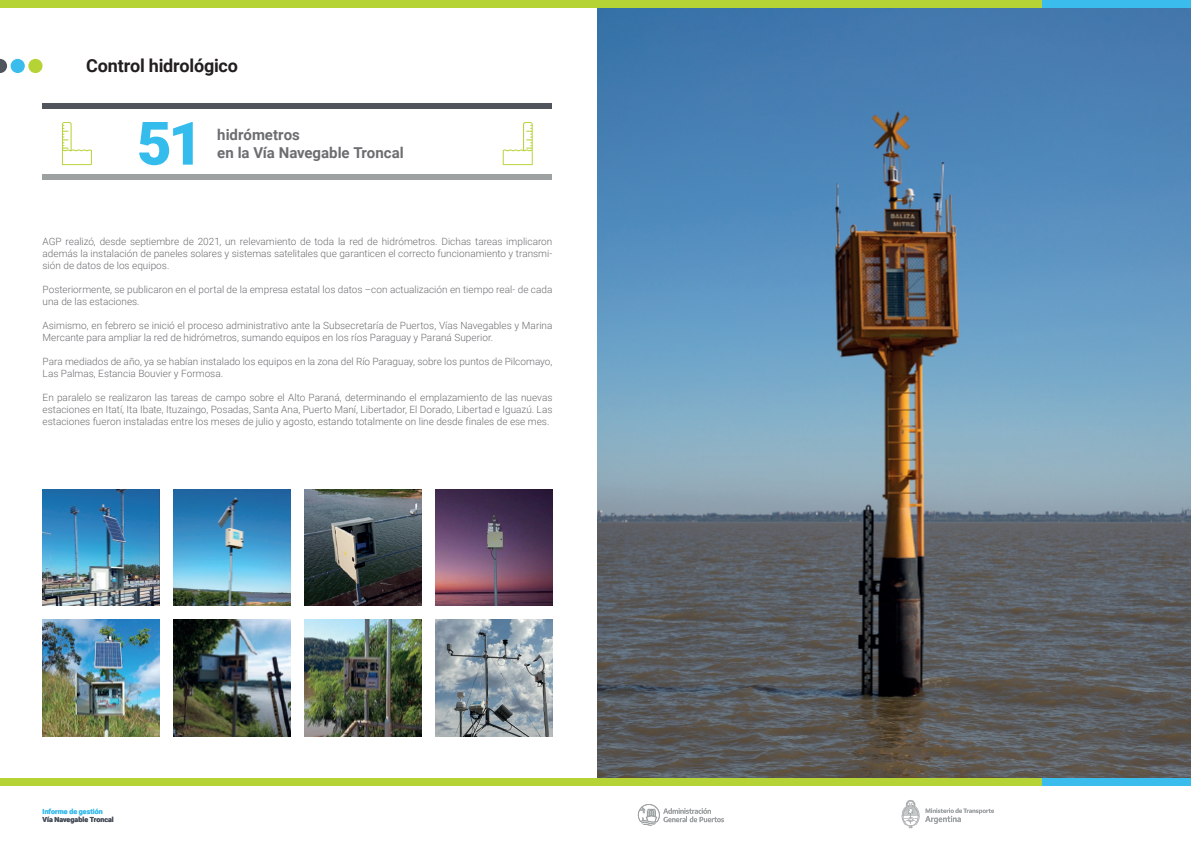
<style>
.page{position:relative;width:1191px;height:842px;background:#fff}
.page>*{position:absolute;margin:0;border:0;box-sizing:border-box;transform-origin:0 0}
.t1{font:900 60px "Roboto";color:#34bced}
.t2{font:700 18px "Roboto";letter-spacing:-.01em;color:#231f20}
.t3{font:700 15px/18px "Roboto";color:#6c6d70}
.t4{font:300 10px/12px "Roboto";color:#6c6d70}
.t5{font:700 7px "Roboto";letter-spacing:.01em;color:#48505a}
.t6{font:700 7px "Roboto";letter-spacing:.01em;color:#3abced}
</style>
<div class="page">
<img style="left:597px;top:7px;width:594px;height:771px">
<div style="left:28px;top:59px;width:15px;height:14px;background:#b5d334;border-radius:50%"></div>
<div style="left:11px;top:59px;width:14px;height:14px;background:#3abced;border-radius:50%"></div>
<svg style="left:0;top:59px;width:7px;height:14px"></svg>
<div style="left:0;top:0;width:1042px;height:7px;background:#b5d334"></div>
<div style="left:1042px;top:0;width:149px;height:7px;background:#3abced"></div>
<svg style="left:925px;top:808px;width:69px;height:16px"></svg>
<svg style="left:901px;top:800px;width:18px;height:28px"></svg>
<svg style="left:637px;top:804px;width:87px;height:22px"></svg>
<div style="left:0;top:778px;width:1042px;height:7px;background:#b5d334"></div>
<div style="left:1042px;top:778px;width:149px;height:7px;background:#3abced"></div>
<div style="left:43px;top:103px;width:509px;height:6px;background:#50545c"></div>
<div style="left:43px;top:175px;width:509px;height:5px;background:#9da1a2"></div>
<svg style="left:62px;top:122px;width:30px;height:43px"></svg>
<svg style="left:503px;top:122px;width:30px;height:43px"></svg>
<img style="left:43px;top:489px;width:116px;height:117px">
<img style="left:173px;top:489px;width:117px;height:117px">
<img style="left:304px;top:489px;width:117px;height:117px">
<img style="left:435px;top:489px;width:117px;height:117px">
<img style="left:43px;top:619px;width:116px;height:117px">
<img style="left:173px;top:619px;width:117px;height:117px">
<img style="left:304px;top:619px;width:117px;height:117px">
<img style="left:435px;top:619px;width:117px;height:117px">
<h2 class="t2" style="left:86px;top:53px;width:153px">Control hidrológico</h2>
<h1 class="t1" style="left:137px;top:101px;width:68px">51</h1>
<h3 class="t3" style="left:217px;top:125px;width:188px">hidrómetros<br>en la Vía Navegable Troncal</h3>
<p class="t4" style="left:43px;top:235px;width:511px;text-align:justify">AGP realizó, desde septiembre de 2021, un relevamiento de toda la red de hidrómetros. Dichas tareas implicaron además la instalación de paneles solares y sistemas satelitales que garanticen el correcto funcionamiento y transmi&shy;sión de datos de los equipos.</p>
<p class="t4" style="left:43px;top:283px;width:511px">Posteriormente, se publicaron en el portal de la empresa estatal los datos –con actualización en tiempo real- de cada una de las estaciones.</p>
<p class="t4" style="left:43px;top:319px;width:511px">Asimismo, en febrero se inició el proceso administrativo ante la Subsecretaría de Puertos, Vías Navegables y Marina<br>Mercante para ampliar la red de hidrómetros, sumando equipos en los ríos Paraguay y Paraná Superior.</p>
<p class="t4" style="left:43px;top:355px;width:511px">Para mediados de año, ya se habían instalado los equipos en la zona del Río Paraguay, sobre los puntos de Pilcomayo,<br>Las Palmas, Estancia Bouvier y Formosa.</p>
<p class="t4" style="left:43px;top:391px;width:511px;text-align:justify">En paralelo se realizaron las tareas de campo sobre el Alto Paraná, determinando el emplazamiento de las nuevas estaciones en Itatí, Ita Ibate, Ituzaingo, Posadas, Santa Ana, Puerto Maní, Libertador, El Dorado, Libertad e Iguazú. Las estaciones fueron instaladas entre los meses de julio y agosto, estando totalmente on line desde finales de ese mes.</p>
<p class="t6" style="left:43px;top:806px;width:62px">Informe de gestión</p>
<p class="t5" style="left:43px;top:814px;width:73px">Vía Navegable Troncal</p>
</div>
